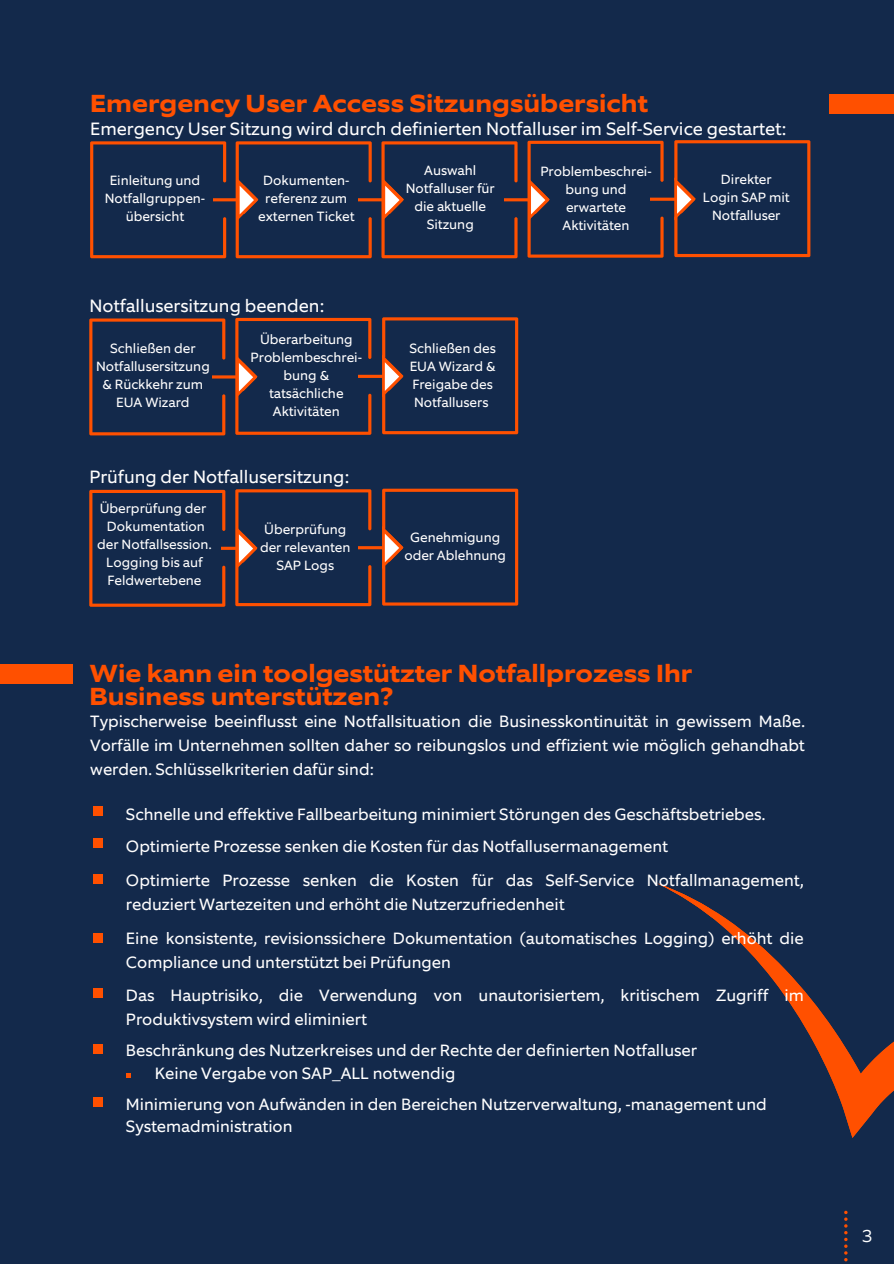
<style>
.page{position:relative;width:894px;height:1264px;background:#fff}
.page>*{position:absolute;margin:0;border:0;box-sizing:border-box;transform-origin:0 0}
.t1{font:700 24.9px/22.5px "Equip Extended";color:#ff5000}
.t2{font:18px "Equip";color:#fffefe}
.t3{font:300 18px "Equip Extended";color:#fff}
.t4{font:16.5px/23.7px "Equip";color:#fffefe}
.t5{font:16.5px/22.5px "Equip";color:#fff}
.t6{font:13.5px/18px "Equip";color:#fffefe;text-align:center}
</style>
<div class="page">
<div style="left:0;top:0;width:893px;height:1263px;background:#13294b"></div>
<svg style="left:90px;top:140px;width:720px;height:118px"></svg>
<div style="left:582px;top:183px;width:67px;height:31px;background:#13294b"></div>
<svg style="left:89px;top:317px;width:429px;height:118px"></svg>
<div style="left:290px;top:360px;width:67px;height:31px;background:#13294b"></div>
<svg style="left:89px;top:488px;width:429px;height:118px"></svg>
<div style="left:290px;top:532px;width:67px;height:30px;background:#13294b"></div>
<div style="left:828px;top:95px;width:65px;height:19px;background:#ff5000"></div>
<div style="left:0;top:664px;width:73px;height:19px;background:#ff5000"></div>
<div style="left:93px;top:806px;width:9px;height:9px;background:#ff5000"></div>
<div style="left:93px;top:838px;width:9px;height:9px;background:#ff5000"></div>
<div style="left:93px;top:874px;width:9px;height:9px;background:#ff5000"></div>
<div style="left:93px;top:1044px;width:9px;height:9px;background:#ff5000"></div>
<div style="left:93px;top:1097px;width:9px;height:9px;background:#ff5000"></div>
<div style="left:93px;top:988px;width:9px;height:9px;background:#ff5000"></div>
<div style="left:93px;top:933px;width:9px;height:9px;background:#ff5000"></div>
<svg style="left:657px;top:883px;width:236px;height:254px"></svg>
<svg style="left:126px;top:1073px;width:4px;height:4px"></svg>
<svg style="left:844px;top:1210px;width:3px;height:51px"></svg>
<div style="left:210px;top:545px;width:10px;height:5px;background:#13294b"></div>
<h1 class="t1" style="left:90px;top:92px;width:559px">Emergency User Access Sitzungsübersicht</h1>
<p class="t2" style="left:90px;top:117px;width:697px">Emergency User Sitzung wird durch definierten Notfalluser im Self-Service gestartet:</p>
<p class="t6" style="left:702px;top:170px;width:88px">Direkter<br>Login SAP mit<br>Notfalluser</p>
<p class="t6" style="left:405px;top:161px;width:90px">Auswahl<br>Notfalluser für die aktuelle<br>Sitzung</p>
<p class="t6" style="left:540px;top:162px;width:113px">Problembeschrei&shy;bung und erwartete<br>Aktivitäten</p>
<p class="t6" style="left:105px;top:171px;width:102px">Einleitung und<br>Notfallgruppen&shy;übersicht</p>
<p class="t6" style="left:258px;top:171px;width:98px">Dokumenten&shy;referenz zum externen Ticket</p>
<p class="t2" style="left:89px;top:294px;width:236px">Notfallusersitzung beenden:</p>
<p class="t6" style="left:96px;top:339px;width:115px">Schließen der<br>Notfallusersitzung &amp; Rückkehr zum<br>EUA Wizard</p>
<p class="t6" style="left:409px;top:339px;width:88px">Schließen des<br>EUA Wizard &amp;<br>Freigabe des<br>Notfallusers</p>
<p class="t6" style="left:250px;top:330px;width:113px">Überarbeitung<br>Problembeschrei&shy;bung &amp; tatsächliche<br>Aktivitäten</p>
<p class="t2" style="left:89px;top:465px;width:261px">Prüfung der Notfallusersitzung:</p>
<p class="t6" style="left:97px;top:499px;width:116px">Überprüfung der<br>Dokumentation der Notfallsession.<br>Logging bis auf<br>Feldwertebene</p>
<p class="t6" style="left:260px;top:520px;width:92px">Überprüfung der relevanten<br>SAP Logs</p>
<p class="t6" style="left:404px;top:528px;width:103px">Genehmigung oder Ablehnung</p>
<h1 class="t1" style="left:89px;top:662px;width:604px">Wie kann ein toolgestützter Notfallprozess Ihr<br>Business unterstützen?</h1>
<p class="t4" style="left:90px;top:709px;width:715px;text-align:justify">Typischerweise beeinflusst eine Notfallsituation die Businesskontinuität in gewissem Maße.<br>Vorfälle im Unternehmen sollten daher so reibungslos und effizient wie möglich gehandhabt werden. Schlüsselkriterien dafür sind:</p>
<p class="t4" style="left:126px;top:797px;width:640px;line-height:32.1px">Schnelle und effektive Fallbearbeitung minimiert Störungen des Geschäftsbetriebes.<br>Optimierte Prozesse senken die Kosten für das Notfallusermanagement</p>
<p class="t4" style="left:126px;top:868px;width:678px">Optimierte Prozesse senken die Kosten für das Self-Service Notfallmanagement, reduziert Wartezeiten und erhöht die Nutzerzufriedenheit</p>
<p class="t4" style="left:126px;top:926px;width:679px">Eine konsistente, revisionssichere Dokumentation (automatisches Logging) erhöht die<br>Compliance und unterstützt bei Prüfungen</p>
<p class="t4" style="left:126px;top:983px;width:679px">Das Hauptrisiko, die Verwendung von unautorisiertem, kritischem Zugriff im<br>Produktivsystem wird eliminiert</p>
<p class="t5" style="left:155px;top:1039px;width:543px;text-indent:-29px">Beschränkung des Nutzerkreises und der Rechte der definierten Notfalluser<br>Keine Vergabe von SAP_ALL notwendig</p>
<p class="t5" style="left:126px;top:1092px;width:642px">Minimierung von Aufwänden in den Bereichen Nutzerverwaltung, -management und<br>Systemadministration</p>
<p class="t3" style="left:861px;top:1224px;width:13px">3</p>
</div>
